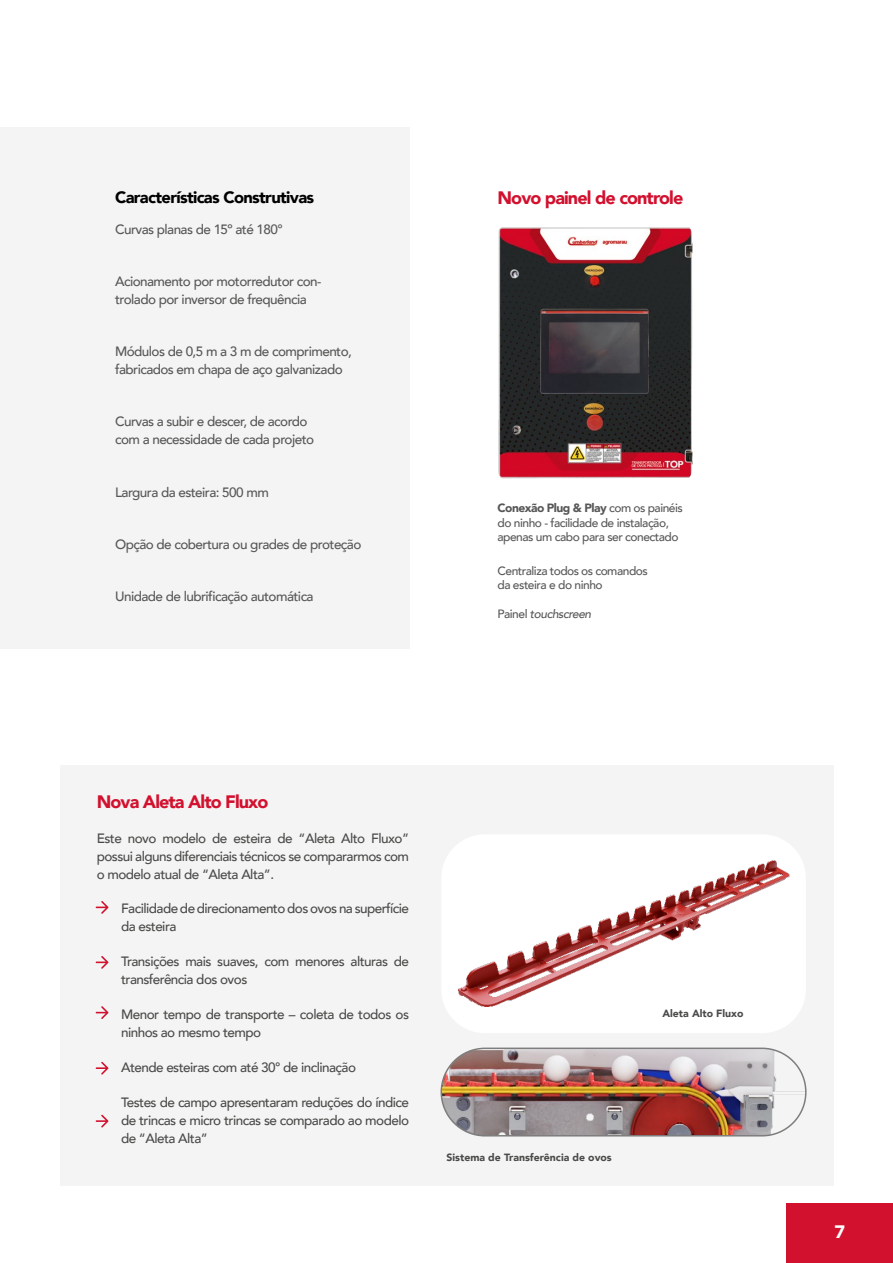
<style>
.page{position:relative;width:893px;height:1263px;background:#fff}
.page>*{position:absolute;margin:0;border:0;box-sizing:border-box;transform-origin:0 0}
.t1{font:900 18px "Avenir";letter-spacing:-.05em;color:#d2112f}
.t2{font:900 18px "Avenir";color:#fff}
.t3{font:900 16.5px "Avenir";letter-spacing:-.04em;color:#000}
.t4{font:500 13.5px/18px "Avenir";letter-spacing:-.04em;color:#4a4a49}
.t5{font:500 13.5px/18px "Avenir";letter-spacing:-.04em;color:#575756}
.t6{font:500 12px/14.4px "Avenir";letter-spacing:-.04em;color:#575756}
.t7{font:italic 500 12px "Avenir";letter-spacing:-.04em;color:#575756}
.t8{font:900 10.5px "Avenir";color:#4a4a49}
.s1{font-weight:900}
.s2{font-style:normal}
</style>
<div class="page">
<div style="left:60px;top:765px;width:773px;height:421px;background:#f4f4f4"></div>
<div style="left:0;top:127px;width:409px;height:522px;background:#f4f4f4"></div>
<div style="left:441px;top:834px;width:365px;height:199px;background:#fff;border-radius:44px"></div>
<img style="left:458px;top:861px;width:331px;height:145px">
<img style="left:441px;top:1048px;width:365px;height:88px;border-radius:44px">
<div style="left:440px;top:1047px;width:366px;height:89px;border:2px solid #7d7d7d;border-radius:44px"></div>
<svg style="left:96px;top:901px;width:12px;height:13px"></svg>
<svg style="left:96px;top:956px;width:12px;height:13px"></svg>
<svg style="left:96px;top:1006px;width:12px;height:13px"></svg>
<svg style="left:96px;top:1062px;width:12px;height:12px"></svg>
<svg style="left:96px;top:1115px;width:12px;height:12px"></svg>
<img style="left:498px;top:227px;width:194px;height:252px">
<div style="left:787px;top:1203px;width:106px;height:60px;background:#d2112f"></div>
<p class="t3" style="left:115px;top:183px;width:201px">Características Construtivas</p>
<p class="t5" style="left:115px;top:220px;width:169px">Curvas planas de 15º até 180°</p>
<p class="t5" style="left:115px;top:272px;width:208px">Acionamento por motorredutor con&shy;trolado por inversor de frequência</p>
<p class="t5" style="left:115px;top:342px;width:238px">Módulos de 0,5 m a 3 m de comprimento, fabricados em chapa de aço galvanizado</p>
<p class="t5" style="left:115px;top:412px;width:201px">Curvas a subir e descer, de acordo com a necessidade de cada projeto</p>
<p class="t5" style="left:115px;top:482px;width:155px">Largura da esteira: 500 mm</p>
<p class="t5" style="left:115px;top:534px;width:248px">Opção de cobertura ou grades de proteção</p>
<p class="t5" style="left:115px;top:586px;width:200px">Unidade de lubrificação automática</p>
<h1 class="t1" style="left:497px;top:182px;width:187px">Novo painel de controle</h1>
<p class="t6" style="left:497px;top:500px;width:187px"><span class="s1">Conexão Plug &amp; Play</span> com os painéis do ninho - facilidade de instalação, apenas um cabo para ser conectado</p>
<p class="t6" style="left:497px;top:563px;width:152px">Centraliza todos os comandos da esteira e do ninho</p>
<p class="t7" style="left:497px;top:607px;width:95px"><span class="s2">Painel</span> touchscreen</p>
<h1 class="t1" style="left:97px;top:786px;width:173px">Nova Aleta Alto Fluxo</h1>
<p class="t4" style="left:97px;top:828px;width:314px;text-align:justify">Este novo modelo de esteira de “Aleta Alto Fluxo” possui alguns diferenciais técnicos se compararmos com o modelo atual de “Aleta Alta”.</p>
<p class="t4" style="left:121px;top:899px;width:289px">Facilidade de direcionamento dos ovos na superfície da esteira</p>
<p class="t4" style="left:121px;top:952px;width:290px">Transições mais suaves, com menores alturas de transferência dos ovos</p>
<p class="t4" style="left:121px;top:1005px;width:289px">Menor tempo de transporte – coleta de todos os ninhos ao mesmo tempo</p>
<p class="t4" style="left:121px;top:1058px;width:236px">Atende esteiras com até 30° de inclinação</p>
<p class="t4" style="left:121px;top:1093px;width:289px;text-align:justify">Testes de campo apresentaram reduções do índice de trincas e micro trincas se comparado ao modelo de “Aleta Alta”</p>
<p class="t8" style="left:446px;top:1149px;width:167px">Sistema de Transferência de ovos</p>
<p class="t8" style="left:662px;top:1004px;width:83px">Aleta Alto Fluxo</p>
<h1 class="t2" style="left:834px;top:1217px;width:12px">7</h1>
</div>
